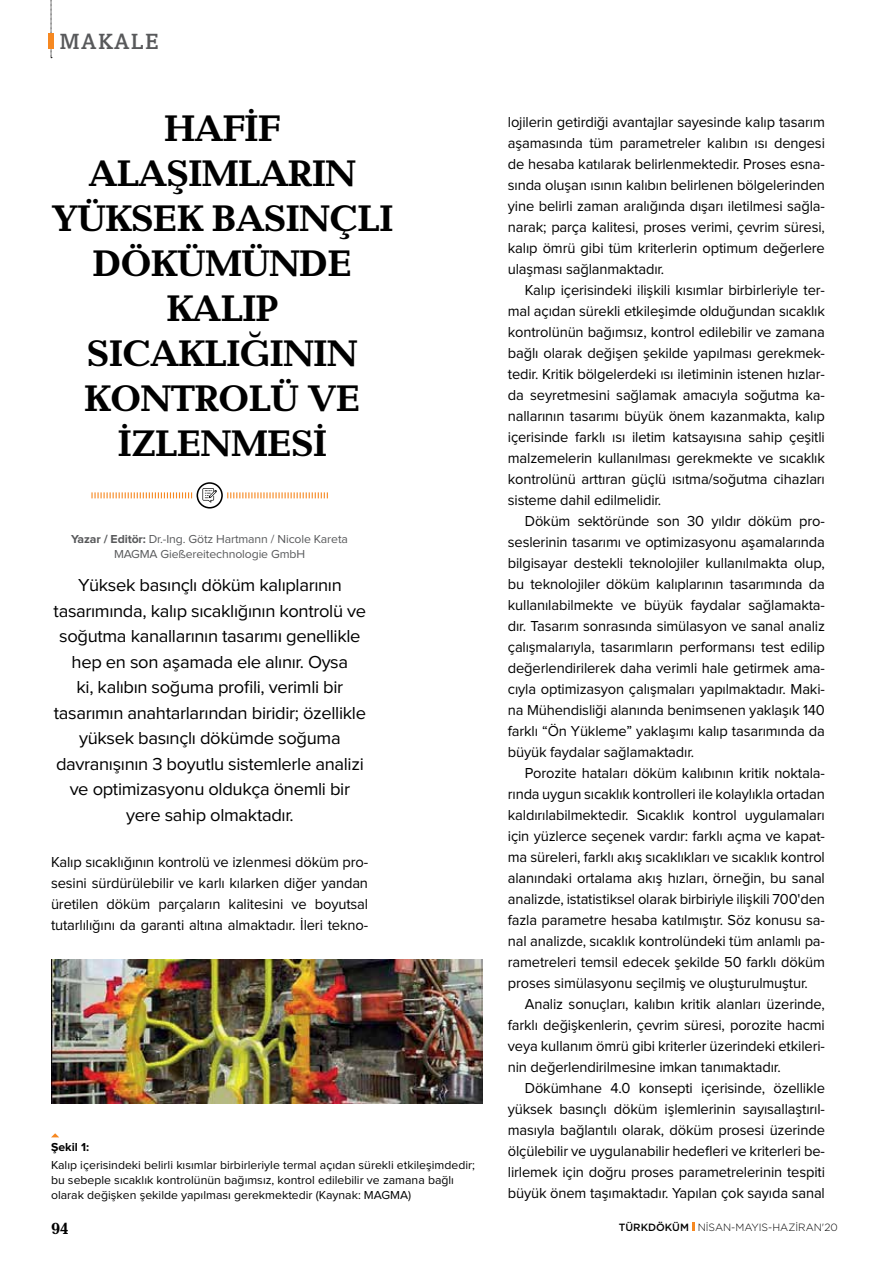
<style>
.page{position:relative;width:893px;height:1263px;background:#fff}
.page>*{position:absolute;margin:0;border:0;box-sizing:border-box;transform-origin:0 0}
.t1{font:700 37.5px/45px "Candida Std";letter-spacing:-.03em;color:#000}
.t2{font:22.05px "Amasis MT Medium";letter-spacing:.06em;color:#58595b}
.t3{font:18px/25.5px "Proxima Nova";letter-spacing:-.02em;color:#000;text-align:center}
.t4{font:700 16.5px "Candida Std";color:#000}
.t5{font:15px/21px "Proxima Nova";letter-spacing:-.01em;color:#000;text-align:justify}
.t6{font:12px/15px "Proxima Nova";color:#000}
.t7{font:12px/15px "Proxima Nova";letter-spacing:-.01em;color:#58595b;text-align:center}
.t8{font:700 12px "Proxima Nova";color:#000}
.t9{font:300 10.5px "Gotham";color:#000}
.s1{font-weight:700}
.s2{font-weight:500}
</style>
<div class="page">
<svg style="left:692px;top:1222px;width:3px;height:9px"></svg>
<svg style="left:51px;top:0;width:1px;height:58px"></svg>
<div style="left:48px;top:33px;width:6px;height:15px;background:#f68821"></div>
<svg style="left:197px;top:483px;width:25px;height:25px"></svg>
<div style="left:197px;top:482px;width:26px;height:26px;border:2px solid #000;border-radius:50%"></div>
<svg style="left:91px;top:488px;width:237px;height:15px"></svg>
<img style="left:51px;top:959px;width:431px;height:144px">
<svg style="left:51px;top:1133px;width:8px;height:4px"></svg>
<h2 class="t2" style="left:60px;top:28px;width:101px">MAKALE</h2>
<h1 class="t1" style="left:164px;top:105px;width:53px">HAFIF</h1>
<h1 class="t1" style="left:51px;top:150px;width:90px;text-indent:37px">ALAŞIMLARIN<br>YÜKSEK</h1>
<h1 class="t1" style="left:212px;top:195px;width:48px">BASINÇLI</h1>
<h1 class="t1" style="left:93px;top:240px;width:58px">DÖKÜMÜNDE</h1>
<h1 class="t1" style="left:166px;top:285px;width:49px">KALIP</h1>
<h1 class="t1" style="left:87px;top:330px;width:45px">SICAKLI</h1>
<h1 class="t1" style="left:239px;top:330px;width:53px">ĞININ</h1>
<h1 class="t1" style="left:84px;top:375px;width:54px">KONTROLÜ</h1>
<h1 class="t1" style="left:308px;top:375px;width:27px">VE</h1>
<h1 class="t1" style="left:118px;top:420px;width:39px">İZLENMESI</h1>
<p class="t7" style="left:71px;top:532px;width:278px"><span class="s1">Yazar / Editör:</span> Dr.-Ing. Götz Hartmann / Nicole Kareta<br>MAGMA Gießereitechnologie GmbH</p>
<p class="t3" style="left:54px;top:573px;width:314px">Yüksek basınçlı döküm kalıplarının tasarımında, kalıp sıcaklığının kontrolü ve soğutma kanallarının tasarımı genellikle hep en son aşamada ele alınır. Oysa<br>ki, kalıbın soğuma profili, verimli bir tasarımın anahtarlarından biridir; özellikle yüksek basınçlı dökümde soğuma davranışının 3 boyutlu sistemlerle analizi ve optimizasyonu oldukça önemli bir yere sahip olmaktadır.</p>
<p class="t5" style="left:51px;top:852px;width:319px">Kalıp sıcaklığının kontrolü ve izlenmesi döküm pro&shy;sesini sürdürülebilir ve karlı kılarken diğer yandan üretilen döküm parçaların kalitesini ve boyutsal tutarlılığını da garanti altına almaktadır. İleri tekno-</p>
<p class="t8" style="left:51px;top:1142px;width:40px">Şekil 1:</p>
<p class="t6" style="left:51px;top:1158px;width:425px">Kalıp içerisindeki belirli kısımlar birbirleriyle termal açıdan sürekli etkileşimdedir; bu sebeple sıcaklık kontrolünün bağımsız, kontrol edilebilir ve zamana bağlı olarak değişken şekilde yapılması gerekmektedir (Kaynak: MAGMA)</p>
<p class="t5" style="left:508px;top:112px;width:319px">lojilerin getirdiği avantajlar sayesinde kalıp tasarım aşamasında tüm parametreler kalıbın ısı dengesi de hesaba katılarak belirlenmektedir. Proses esna&shy;sında oluşan ısının kalıbın belirlenen bölgelerinden yine belirli zaman aralığında dışarı iletilmesi sağla&shy;narak; parça kalitesi, proses verimi, çevrim süresi, kalıp ömrü gibi tüm kriterlerin optimum değerlere ulaşması sağlanmaktadır.</p>
<p class="t5" style="left:508px;top:280px;width:319px;text-indent:17px">Kalıp içerisindeki ilişkili kısımlar birbirleriyle ter&shy;mal açıdan sürekli etkileşimde olduğundan sıcaklık kontrolünün bağımsız, kontrol edilebilir ve zamana bağlı olarak değişen şekilde yapılması gerekmek&shy;tedir. Kritik bölgelerdeki ısı iletiminin istenen hızlar&shy;da seyretmesini sağlamak amacıyla soğutma ka&shy;nallarının tasarımı büyük önem kazanmakta, kalıp içerisinde farklı ısı iletim katsayısına sahip çeşitli malzemelerin kullanılması gerekmekte ve sıcaklık kontrolünü arttıran güçlü ısıtma/soğutma cihazları sisteme dahil edilmelidir.</p>
<p class="t5" style="left:508px;top:511px;width:319px;text-indent:17px">Döküm sektöründe son 30 yıldır döküm pro&shy;seslerinin tasarımı ve optimizasyonu aşamalarında bilgisayar destekli teknolojiler kullanılmakta olup, bu teknolojiler döküm kalıplarının tasarımında da kullanılabilmekte ve büyük faydalar sağlamakta&shy;dır. Tasarım sonrasında simülasyon ve sanal analiz çalışmalarıyla, tasarımların performansı test edilip değerlendirilerek daha verimli hale getirmek ama&shy;cıyla optimizasyon çalışmaları yapılmaktadır. Maki&shy;na Mühendisliği alanında benimsenen yaklaşık 140 farklı “Ön Yükleme” yaklaşımı kalıp tasarımında da büyük faydalar sağlamaktadır.</p>
<p class="t5" style="left:508px;top:763px;width:319px;text-indent:17px">Porozite hataları döküm kalıbının kritik noktala&shy;rında uygun sıcaklık kontrolleri ile kolaylıkla ortadan kaldırılabilmektedir. Sıcaklık kontrol uygulamaları için yüzlerce seçenek vardır: farklı açma ve kapat&shy;ma süreleri, farklı akış sıcaklıkları ve sıcaklık kontrol alanındaki ortalama akış hızları, örneğin, bu sanal analizde, istatistiksel olarak birbiriyle ilişkili 700'den fazla parametre hesaba katılmıştır. Söz konusu sa&shy;nal analizde, sıcaklık kontrolündeki tüm anlamlı pa&shy;rametreleri temsil edecek şekilde 50 farklı döküm proses simülasyonu seçilmiş ve oluşturulmuştur.</p>
<p class="t5" style="left:508px;top:994px;width:319px;text-indent:17px">Analiz sonuçları, kalıbın kritik alanları üzerinde, farklı değişkenlerin, çevrim süresi, porozite hacmi veya kullanım ömrü gibi kriterler üzerindeki etkileri&shy;nin değerlendirilmesine imkan tanımaktadır.</p>
<p class="t5" style="left:508px;top:1078px;width:319px;text-indent:17px">Dökümhane 4.0 konsepti içerisinde, özellikle yüksek basınçlı döküm işlemlerinin sayısallaştırıl&shy;masıyla bağlantılı olarak, döküm prosesi üzerinde ölçülebilir ve uygulanabilir hedefleri ve kriterleri be&shy;lirlemek için doğru proses parametrelerinin tespiti büyük önem taşımaktadır. Yapılan çok sayıda sanal</p>
<p class="t4" style="left:51px;top:1219px;width:20px">94</p>
<p class="t9" style="left:619px;top:1221px;width:220px"><span class="s2">TÜRKDÖKÜM</span> NİSAN-MAYIS-HAZİRAN'20</p>
</div>
